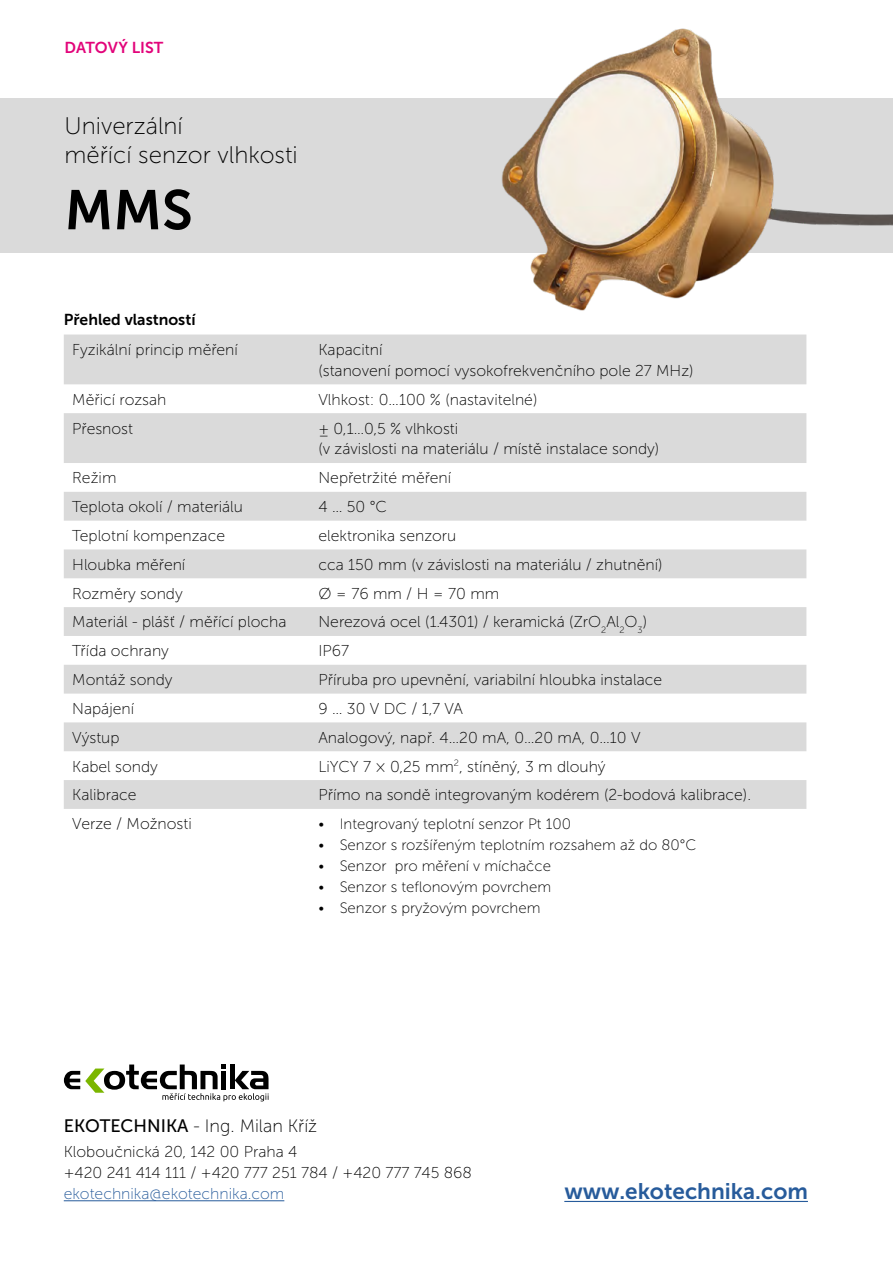
<style>
.page{position:relative;width:893px;height:1263px;background:#fff}
.page>*{position:absolute;margin:0;border:0;box-sizing:border-box;transform-origin:0 0}
.t1{font:55.5px "Museo Sans 700";color:#000}
.t2{font:24px/28.8px "Museo Sans 100";color:#000}
.t3{font:22.5px "Museo Sans 700";color:#275b9b}
.t4{font:18px "Museo Sans 100";color:#000}
.t5{font:15.75px/21px "Museo Sans 100";color:#000}
.t6{font:15.75px "Museo Sans 100";color:#275b9b}
.t7{font:15.75px "Museo Sans 700";color:#000}
.t8{font:15.75px "Museo Sans 700";color:#e2047a}
.t9{font:15px "Museo Sans 100";color:#000}
.s1{font-family:"Museo Sans 500"}
</style>
<div class="page">
<div style="left:0;top:98px;width:893px;height:154px;background:#dadada"></div>
<svg style="left:64px;top:334px;width:742px;height:475px;fill:#dadada"></svg>
<svg style="left:64px;top:1064px;width:205px;height:37px"></svg>
<hr style="left:64px;top:1200px;width:220px;height:1px;background:#275b9b">
<hr style="left:564px;top:1201px;width:244px;height:1px;background:#275b9b">
<img style="left:487px;top:28px;width:406px;height:283px">
<p class="t8" style="left:65px;top:39px;width:100px">DATOVÝ LIST</p>
<h2 class="t2" style="left:65px;top:111px;width:235px">Univerzální<br>měřící senzor vlhkosti</h2>
<h1 class="t1" style="left:65px;top:179px;width:130px">MMS</h1>
<p class="t7" style="left:64px;top:311px;width:133px">Přehled vlastností</p>
<p class="t5" style="left:72px;top:339px;width:167px">Fyzikální princip měření</p>
<p class="t5" style="left:318px;top:339px;width:377px">Kapacitní<br>(stanovení pomocí vysokofrekvenčního pole 27 MHz)</p>
<p class="t5" style="left:72px;top:389px;width:96px">Měřicí rozsah</p>
<p class="t5" style="left:318px;top:389px;width:220px">Vlhkost: 0…100 % (nastavitelné)</p>
<p class="t5" style="left:72px;top:418px;width:62px">Přesnost</p>
<p class="t5" style="left:318px;top:418px;width:342px">± 0,1…0,5 % vlhkosti<br>(v závislosti na materiálu / místě instalace sondy)</p>
<p class="t5" style="left:72px;top:468px;width:46px">Režim</p>
<p class="t5" style="left:318px;top:468px;width:134px">Nepřetržité měření</p>
<p class="t5" style="left:72px;top:496px;width:172px">Teplota okolí / materiálu</p>
<p class="t5" style="left:318px;top:496px;width:70px">4 … 50 °C</p>
<p class="t5" style="left:72px;top:525px;width:154px">Teplotní kompenzace</p>
<p class="t5" style="left:318px;top:525px;width:139px">elektronika senzoru</p>
<p class="t5" style="left:72px;top:554px;width:115px">Hloubka měření</p>
<p class="t5" style="left:318px;top:554px;width:346px">cca 150 mm (v závislosti na materiálu / zhutnění)</p>
<p class="t5" style="left:72px;top:583px;width:112px">Rozměry sondy</p>
<p class="t5" style="left:318px;top:583px;width:182px">Ø = 76 mm / H = 70 mm</p>
<p class="t5" style="left:72px;top:612px;width:216px">Materiál - plášť / měřící plocha</p>
<p class="t5" style="left:318px;top:612px;width:330px">Nerezová ocel (1.4301) / keramická (ZrO<sub>2</sub>Al<sub>2</sub>O<sub>3</sub>)</p>
<p class="t5" style="left:72px;top:640px;width:98px">Třída ochrany</p>
<p class="t5" style="left:318px;top:640px;width:32px">IP67</p>
<p class="t5" style="left:72px;top:669px;width:102px">Montáž sondy</p>
<p class="t5" style="left:318px;top:669px;width:345px">Příruba pro upevnění, variabilní hloubka instalace</p>
<p class="t5" style="left:72px;top:698px;width:63px">Napájení</p>
<p class="t5" style="left:318px;top:698px;width:146px">9 … 30 V DC / 1,7 VA</p>
<p class="t5" style="left:72px;top:727px;width:49px">Výstup</p>
<p class="t5" style="left:318px;top:727px;width:324px">Analogový, např. 4…20 mA, 0…20 mA, 0…10 V</p>
<p class="t5" style="left:72px;top:756px;width:87px">Kabel sondy</p>
<p class="t5" style="left:318px;top:756px;width:289px">LiYCY 7 × 0,25 mm<sup>2</sup>, stíněný, 3 m dlouhý</p>
<p class="t5" style="left:72px;top:785px;width:66px">Kalibrace</p>
<p class="t5" style="left:318px;top:785px;width:434px">Přímo na sondě integrovaným kodérem (2-bodová kalibrace).</p>
<p class="t5" style="left:72px;top:813px;width:121px">Verze / Možnosti</p>
<p class="t9" style="left:318px;top:815px;width:254px">• Integrovaný teplotní senzor Pt 100</p>
<p class="t9" style="left:318px;top:836px;width:379px">• Senzor s rozšířeným teplotním rozsahem až do 80°C</p>
<p class="t9" style="left:318px;top:857px;width:234px">• Senzor pro měření v míchačce</p>
<p class="t9" style="left:318px;top:878px;width:234px">• Senzor s teflonovým povrchem</p>
<p class="t9" style="left:318px;top:899px;width:224px">• Senzor s pryžovým povrchem</p>
<p class="t4" style="left:64px;top:1116px;width:255px"><span class="s1">EKOTECHNIKA</span> - Ing. Milan Kříž</p>
<p class="t5" style="left:64px;top:1141px;width:410px">Kloboučnická 20, 142 00 Praha 4<br>+420 241 414 111 / +420 777 251 784 / +420 777 745 868</p>
<p class="t6" style="left:64px;top:1185px;width:222px">ekotechnika@ekotechnika.com</p>
<h3 class="t3" style="left:564px;top:1179px;width:245px">www.ekotechnika.com</h3>
</div>
